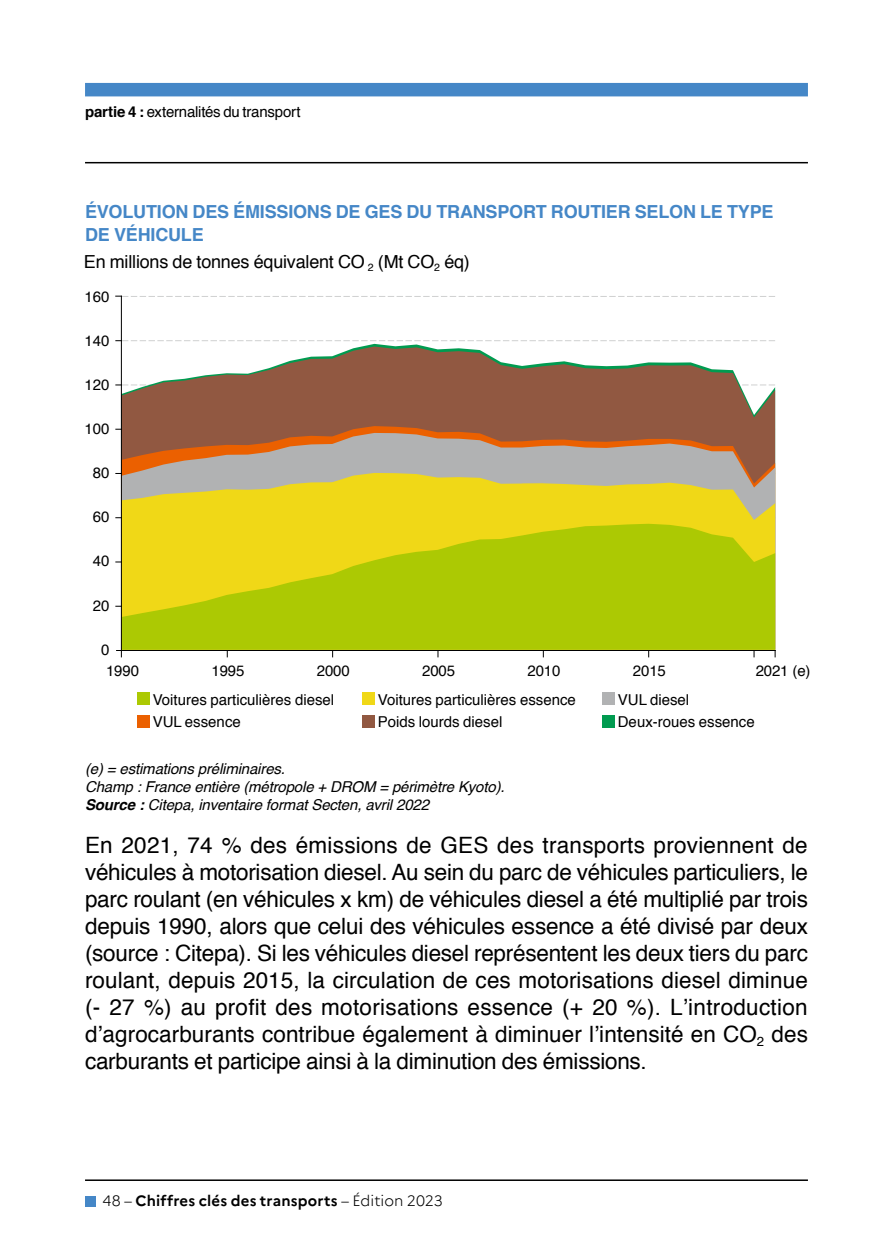
<style>
.page{position:relative;width:893px;height:1259px;background:#fff}
.page>*{position:absolute;margin:0;border:0;box-sizing:border-box;transform-origin:0 0}
.t1{font:22.5px/27px "Helvetica";letter-spacing:-.01em;color:#000;text-align:justify}
.t2{font:700 18px/22.5px "Helvetica";letter-spacing:-.01em;color:#4587c7}
.t3{font:18px "Helvetica";letter-spacing:-.01em;color:#000}
.t4{font:15px "Helvetica";color:#000}
.t5{font:italic 15px/18px "Helvetica";letter-spacing:-.01em;color:#000}
.t6{font:700 15px "Marianne";letter-spacing:.01em;color:#000}
.s1{font-weight:700}
.s2{font-weight:300}
</style>
<div class="page">
<div style="left:85px;top:83px;width:723px;height:13px;background:#4587c7"></div>
<hr style="left:85px;top:162px;width:723px;height:1px;background:#000">
<hr style="left:85px;top:1179px;width:723px;height:2px;background:#000">
<div style="left:85px;top:1195px;width:11px;height:11px;background:#4587c7"></div>
<svg style="left:122px;top:346px;width:653px;height:80px;fill:#915841"></svg>
<svg style="left:122px;top:426px;width:653px;height:7px;background:#9a583a"></svg>
<svg style="left:122px;top:433px;width:653px;height:40px;background:#b38f7a"></svg>
<svg style="left:122px;top:474px;width:653px;height:50px;background:#e0ce3c"></svg>
<svg style="left:122px;top:524px;width:653px;height:126px;background:#becd08"></svg>
<svg style="left:115px;top:473px;width:660px;height:1px"></svg>
<svg style="left:115px;top:517px;width:660px;height:1px"></svg>
<svg style="left:115px;top:384px;width:660px;height:1px"></svg>
<svg style="left:115px;top:429px;width:660px;height:1px"></svg>
<svg style="left:115px;top:340px;width:660px;height:1px"></svg>
<svg style="left:115px;top:296px;width:660px;height:1px"></svg>
<svg style="left:115px;top:561px;width:660px;height:1px"></svg>
<svg style="left:115px;top:606px;width:660px;height:1px"></svg>
<div style="left:137px;top:692px;width:12px;height:12px;background:#acc903"></div>
<div style="left:362px;top:692px;width:12px;height:12px;background:#f0d817"></div>
<div style="left:602px;top:692px;width:12px;height:12px;background:#b1b2b3"></div>
<div style="left:137px;top:715px;width:12px;height:12px;background:#eb6000"></div>
<div style="left:362px;top:715px;width:12px;height:12px;background:#915841"></div>
<div style="left:602px;top:715px;width:12px;height:12px;background:#009b50"></div>
<hr style="left:116px;top:650px;width:660px;height:1px;background:#000">
<hr style="left:121px;top:296px;width:1px;height:361px;background:#000">
<p class="t4" style="left:85px;top:100px;width:217px"><span class="s1">partie 4 :</span> externalités du transport</p>
<p class="t2" style="left:85px;top:201px;width:690px">ÉVOLUTION DES ÉMISSIONS DE GES DU TRANSPORT ROUTIER SELON LE TYPE<br>DE VÉHICULE</p>
<p class="t3" style="left:84px;top:248px;width:388px">En millions de tonnes équivalent CO <sub>2</sub> (Mt CO<sub>2</sub> éq)</p>
<p class="t4" style="left:85px;top:285px;width:26px">160</p>
<p class="t4" style="left:85px;top:329px;width:26px">140</p>
<p class="t4" style="left:85px;top:373px;width:26px">120</p>
<p class="t4" style="left:85px;top:417px;width:26px">100</p>
<p class="t4" style="left:93px;top:461px;width:18px">80</p>
<p class="t4" style="left:93px;top:505px;width:18px">60</p>
<p class="t4" style="left:93px;top:549px;width:18px">40</p>
<p class="t4" style="left:93px;top:594px;width:18px">20</p>
<p class="t4" style="left:101px;top:638px;width:10px">0</p>
<p class="t4" style="left:106px;top:659px;width:34px">1990</p>
<p class="t4" style="left:211px;top:659px;width:34px">1995</p>
<p class="t4" style="left:317px;top:659px;width:34px">2000</p>
<p class="t4" style="left:422px;top:659px;width:34px">2005</p>
<p class="t4" style="left:528px;top:659px;width:34px">2010</p>
<p class="t4" style="left:633px;top:659px;width:34px">2015</p>
<p class="t4" style="left:756px;top:659px;width:56px">2021 (e)</p>
<p class="t4" style="left:153px;top:688px;width:183px">Voitures particulières diesel</p>
<p class="t4" style="left:378px;top:688px;width:200px">Voitures particulières essence</p>
<p class="t4" style="left:618px;top:688px;width:73px">VUL diesel</p>
<p class="t4" style="left:153px;top:710px;width:90px">VUL essence</p>
<p class="t4" style="left:378px;top:710px;width:126px">Poids lourds diesel</p>
<p class="t4" style="left:618px;top:710px;width:138px">Deux-roues essence</p>
<p class="t5" style="left:85px;top:760px;width:421px">(e) = estimations préliminaires.<br>Champ : France entière (métropole + DROM = périmètre Kyoto).<br><span class="s1">Source :</span> Citepa, inventaire format Secten, avril 2022</p>
<p class="t1" style="left:85px;top:832px;width:724px">En 2021, 74 % des émissions de GES des transports proviennent de véhicules à motorisation diesel. Au sein du parc de véhicules particuliers, le parc roulant (en véhicules x km) de véhicules diesel a été multiplié par trois depuis 1990, alors que celui des véhicules essence a été divisé par deux (source : Citepa). Si les véhicules diesel représentent les deux tiers du parc roulant, depuis 2015, la circulation de ces motorisations diesel diminue (- 27 %) au profit des motorisations essence (+ 20 %). L’introduction d’agrocarburants contribue également à diminuer l’intensité en CO<sub>2</sub> des carburants et participe ainsi à la diminution des émissions.</p>
<p class="t6" style="left:103px;top:1189px;width:342px"><span class="s2">48 –</span> Chiffres clés des transports <span class="s2">– Édition 2023</span></p>
</div>
